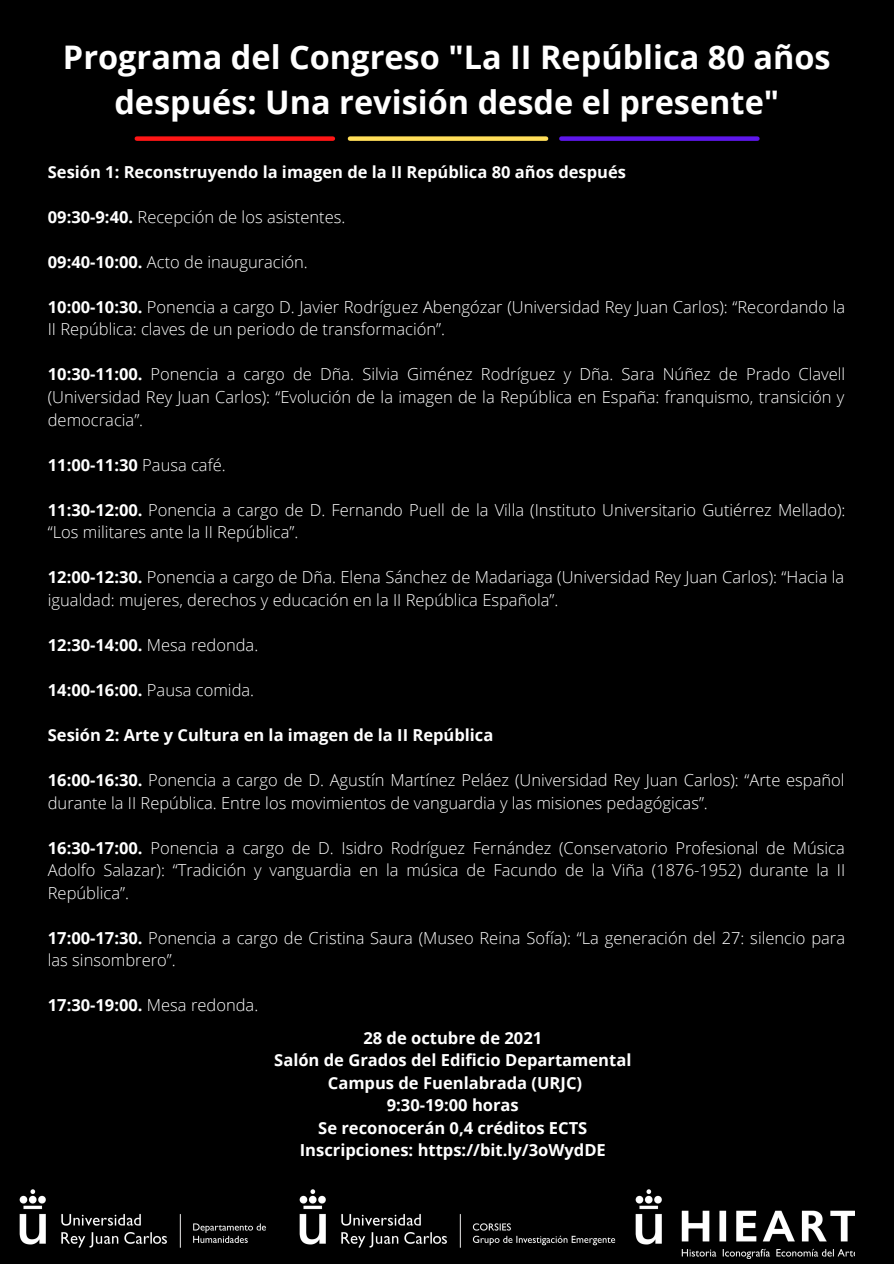
<style>
.page{position:relative;width:894px;height:1264px;background:#fff}
.page>*{position:absolute;margin:0;border:0;box-sizing:border-box;transform-origin:0 0}
.t1{font:700 32.55px/45px "Open Sans";color:#fff;text-align:center}
.t2{font:300 16.5px/22.5px "Open Sans";color:#fff}
.t3{font:700 16.5px "Open Sans";color:#fff}
.s1{font-weight:700}
.s2{font-weight:300}
</style>
<div class="page">
<div style="left:0;top:0;width:893px;height:1263px;background:#000"></div>
<img style="left:19px;top:1189px;width:247px;height:59px">
<img style="left:299px;top:1189px;width:317px;height:59px">
<img style="left:681px;top:1210px;width:173px;height:48px">
<img style="left:635px;top:1189px;width:27px;height:56px">
<div style="left:137px;top:136px;width:196px;height:5px;background:#ff1616"></div>
<div style="left:350px;top:136px;width:196px;height:5px;background:#ffde59"></div>
<div style="left:561px;top:136px;width:196px;height:5px;background:#5e17eb"></div>
<p class="t1" style="left:63px;top:34px;width:769px">Programa del Congreso "La II República 80 años después: Una revisión desde el presente"</p>
<p class="t3" style="left:48px;top:160px;width:579px">Sesión 1: Reconstruyendo la imagen de la II República 80 años después</p>
<p class="t2" style="left:48px;top:205px;width:299px"><span class="s1">09:30-9:40.</span> Recepción de los asistentes.</p>
<p class="t2" style="left:48px;top:250px;width:261px"><span class="s1">09:40-10:00.</span> Acto de inauguración.</p>
<p class="t2" style="left:48px;top:295px;width:798px"><span class="s1">10:00-10:30.</span> Ponencia a cargo D. Javier Rodríguez Abengózar (Universidad Rey Juan Carlos): “Recordando la<br>II República: claves de un periodo de transformación”.</p>
<p class="t2" style="left:48px;top:363px;width:798px;text-align:justify"><span class="s1">10:30-11:00.</span> Ponencia a cargo de Dña. Silvia Giménez Rodríguez y Dña. Sara Núñez de Prado Clavell (Universidad Rey Juan Carlos): “Evolución de la imagen de la República en España: franquismo, transición y democracia”.</p>
<p class="t3" style="left:48px;top:453px;width:179px">11:00-11:30 <span class="s2">Pausa café.</span></p>
<p class="t2" style="left:48px;top:498px;width:798px"><span class="s1">11:30-12:00.</span> Ponencia a cargo de D. Fernando Puell de la Villa (Instituto Universitario Gutiérrez Mellado): “Los militares ante la II República”.</p>
<p class="t2" style="left:48px;top:565px;width:797px"><span class="s1">12:00-12:30.</span> Ponencia a cargo de Dña. Elena Sánchez de Madariaga (Universidad Rey Juan Carlos): “Hacia la igualdad: mujeres, derechos y educación en la II República Española”.</p>
<p class="t3" style="left:48px;top:633px;width:212px">12:30-14:00. <span class="s2">Mesa redonda.</span></p>
<p class="t3" style="left:48px;top:678px;width:208px">14:00-16:00. <span class="s2">Pausa comida.</span></p>
<p class="t3" style="left:48px;top:723px;width:447px">Sesión 2: Arte y Cultura en la imagen de la II República</p>
<p class="t2" style="left:48px;top:768px;width:798px"><span class="s1">16:00-16:30.</span> Ponencia a cargo de D. Agustín Martínez Peláez (Universidad Rey Juan Carlos): “Arte español durante la II República. Entre los movimientos de vanguardia y las misiones pedagógicas”.</p>
<p class="t2" style="left:48px;top:836px;width:798px;text-align:justify"><span class="s1">16:30-17:00.</span> Ponencia a cargo de D. Isidro Rodríguez Fernández (Conservatorio Profesional de Música Adolfo Salazar): “Tradición y vanguardia en la música de Facundo de la Viña (1876-1952) durante la II República”.</p>
<p class="t2" style="left:48px;top:926px;width:798px"><span class="s1">17:00-17:30.</span> Ponencia a cargo de Cristina Saura (Museo Reina Sofía): “La generación del 27: silencio para las sinsombrero”.</p>
<p class="t3" style="left:48px;top:993px;width:212px">17:30-19:00. <span class="s2">Mesa redonda.</span></p>
<p class="t3" style="left:363px;top:1026px;width:180px">28 de octubre de 2021</p>
<p class="t3" style="left:274px;top:1048px;width:358px">Salón de Grados del Edificio Departamental</p>
<p class="t3" style="left:328px;top:1071px;width:256px">Campus de Fuenlabrada (URJC)</p>
<p class="t3" style="left:386px;top:1093px;width:133px">9:30-19:00 horas</p>
<p class="t3" style="left:318px;top:1116px;width:270px">Se reconocerán 0,4 créditos ECTS</p>
<p class="t3" style="left:300px;top:1138px;width:307px">Inscripciones: https://bit.ly/3oWydDE</p>
</div>
